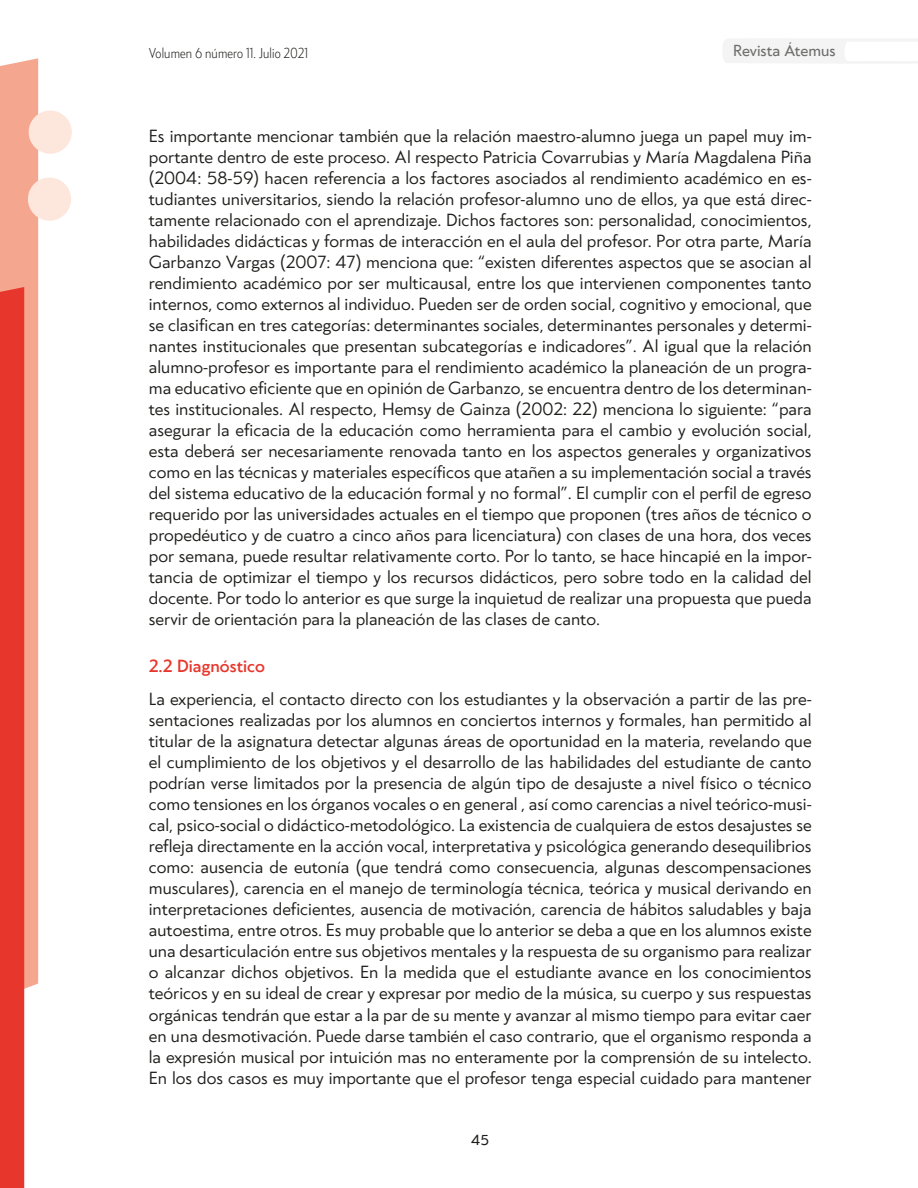
<style>
.page{position:relative;width:918px;height:1188px;background:#fff}
.page>*{position:absolute;margin:0;border:0;box-sizing:border-box;transform-origin:0 0}
.t1{font:16.5px/21px "Klein";color:#1d1d1b;text-align:justify}
.t2{font:500 16.5px "Klein";color:#e7372c}
.t3{font:15px "Klein";color:#70706f}
.t4{font:300 13.5px "Klein Condensed";letter-spacing:.01em;color:#1d1d1b}
.t5{font:13.5px "Klein";color:#1d1d1b}
</style>
<div class="page">
<svg style="left:723px;top:39px;width:195px;height:24px"></svg>
<svg style="left:0;top:58px;width:72px;height:1130px"></svg>
<p class="t4" style="left:149px;top:43px;width:161px">Volumen 6 número 11. Julio 2021</p>
<p class="t3" style="left:733px;top:39px;width:104px">Revista Átemus</p>
<p class="t1" style="left:149px;top:125px;width:664px">Es importante mencionar también que la relación maestro-alumno juega un papel muy im&shy;portante dentro de este proceso. Al respecto Patricia Covarrubias y María Magdalena Piña (2004: 58-59) hacen referencia a los factores asociados al rendimiento académico en es&shy;tudiantes universitarios, siendo la relación profesor-alumno uno de ellos, ya que está direc&shy;tamente relacionado con el aprendizaje. Dichos factores son: personalidad, conocimientos, habilidades didácticas y formas de interacción en el aula del profesor. Por otra parte, María Garbanzo Vargas (2007: 47) menciona que: “existen diferentes aspectos que se asocian al rendimiento académico por ser multicausal, entre los que intervienen componentes tanto internos, como externos al individuo. Pueden ser de orden social, cognitivo y emocional, que se clasifican en tres categorías: determinantes sociales, determinantes personales y determi&shy;nantes institucionales que presentan subcategorías e indicadores”. Al igual que la relación alumno-profesor es importante para el rendimiento académico la planeación de un progra&shy;ma educativo eficiente que en opinión de Garbanzo, se encuentra dentro de los determinan&shy;tes institucionales. Al respecto, Hemsy de Gainza (2002: 22) menciona lo siguiente: “para asegurar la eficacia de la educación como herramienta para el cambio y evolución social, esta deberá ser necesariamente renovada tanto en los aspectos generales y organizativos como en las técnicas y materiales específicos que atañen a su implementación social a través del sistema educativo de la educación formal y no formal”. El cumplir con el perfil de egreso requerido por las universidades actuales en el tiempo que proponen (tres años de técnico o propedéutico y de cuatro a cinco años para licenciatura) con clases de una hora, dos veces por semana, puede resultar relativamente corto. Por lo tanto, se hace hincapié en la impor&shy;tancia de optimizar el tiempo y los recursos didácticos, pero sobre todo en la calidad del docente. Por todo lo anterior es que surge la inquietud de realizar una propuesta que pueda servir de orientación para la planeación de las clases de canto.</p>
<p class="t2" style="left:149px;top:653px;width:118px">2.2 Diagnóstico</p>
<p class="t1" style="left:149px;top:688px;width:664px">La experiencia, el contacto directo con los estudiantes y la observación a partir de las pre&shy;sentaciones realizadas por los alumnos en conciertos internos y formales, han permitido al titular de la asignatura detectar algunas áreas de oportunidad en la materia, revelando que el cumplimiento de los objetivos y el desarrollo de las habilidades del estudiante de canto podrían verse limitados por la presencia de algún tipo de desajuste a nivel físico o técnico como tensiones en los órganos vocales o en general , así como carencias a nivel teórico-musi&shy;cal, psico-social o didáctico-metodológico. La existencia de cualquiera de estos desajustes se refleja directamente en la acción vocal, interpretativa y psicológica generando desequilibrios como: ausencia de eutonía (que tendrá como consecuencia, algunas descompensaciones musculares), carencia en el manejo de terminología técnica, teórica y musical derivando en interpretaciones deficientes, ausencia de motivación, carencia de hábitos saludables y baja autoestima, entre otros. Es muy probable que lo anterior se deba a que en los alumnos existe una desarticulación entre sus objetivos mentales y la respuesta de su organismo para realizar o alcanzar dichos objetivos. En la medida que el estudiante avance en los conocimientos teóricos y en su ideal de crear y expresar por medio de la música, su cuerpo y sus respuestas orgánicas tendrán que estar a la par de su mente y avanzar al mismo tiempo para evitar caer en una desmotivación. Puede darse también el caso contrario, que el organismo responda a la expresión musical por intuición mas no enteramente por la comprensión de su intelecto.<br>En los dos casos es muy importante que el profesor tenga especial cuidado para mantener</p>
<p class="t5" style="left:471px;top:1130px;width:19px">45</p>
</div>
